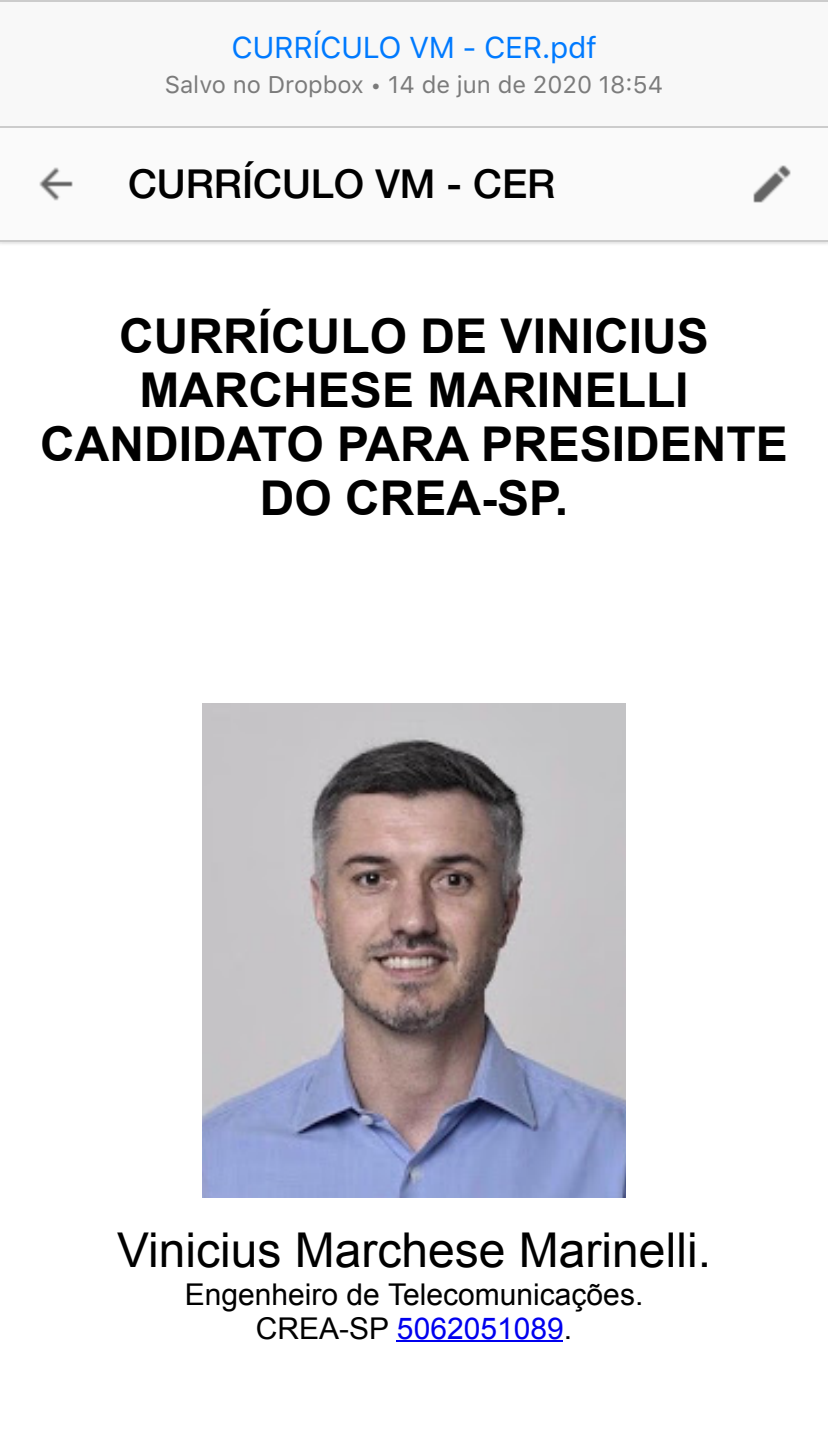
<style>
.page{position:relative;width:828px;height:1450px;background:#fff}
.page>*{position:absolute;margin:0;border:0;box-sizing:border-box;transform-origin:0 0}
.t1{font:700 48px/54px "Arial";color:#000;text-align:center}
.t2{font:48px "Arial";color:#000}
.t3{font:500 40px "Helvetica Neue";color:#000}
.t4{font:30px/34px "Arial";color:#000;text-align:center}
.t5{font:30px ".SFUI Regular opsz 13 E65 F GRAD1900000 YAXS1900000 wght 19";letter-spacing:-.015em;color:#007aff}
.t6{font:24px ".SFUI Regular opsz 13 E65 F GRAD1900000 YAXS1900000 wght 19";color:#7b7b7b}
.s1{color:#00e}
</style>
<div class="page">
<hr style="left:396px;top:1340px;width:167px;height:2px;background:#00e">
<img style="left:203px;top:703px;width:422px;height:494px">
<div style="left:0;top:128px;width:828px;height:114px;background:#fafafa"></div>
<hr style="left:0;top:240px;width:828px;height:2px;background:#cbcbcb">
<img style="left:39px;top:167px;width:34px;height:34px">
<img style="left:753px;top:165px;width:38px;height:38px">
<div style="left:0;top:0;width:828px;height:128px;background:#f8f8f8"></div>
<hr style="left:0;top:126px;width:828px;height:2px;background:#ccc">
<hr style="left:0;top:0;width:828px;height:2px;background:#ccc">
<p class="t5" style="left:232px;top:29px;width:367px">CURRÍCULO VM - CER.pdf</p>
<p class="t6" style="left:165px;top:70px;width:500px">Salvo no Dropbox • 14 de jun de 2020 18:54</p>
<p class="t3" style="left:128px;top:159px;width:429px">CURRÍCULO VM - CER</p>
<p class="t1" style="left:40px;top:310px;width:749px">CURRÍCULO DE VINICIUS<br>MARCHESE MARINELLI<br>CANDIDATO PARA PRESIDENTE<br>DO CREA-SP.</p>
<p class="t2" style="left:117px;top:1223px;width:596px">Vinicius Marchese Marinelli.</p>
<p class="t4" style="left:185px;top:1277px;width:460px">Engenheiro de Telecomunicações.<br>CREA-SP <span class="s1">5062051089</span>.</p>
</div>
